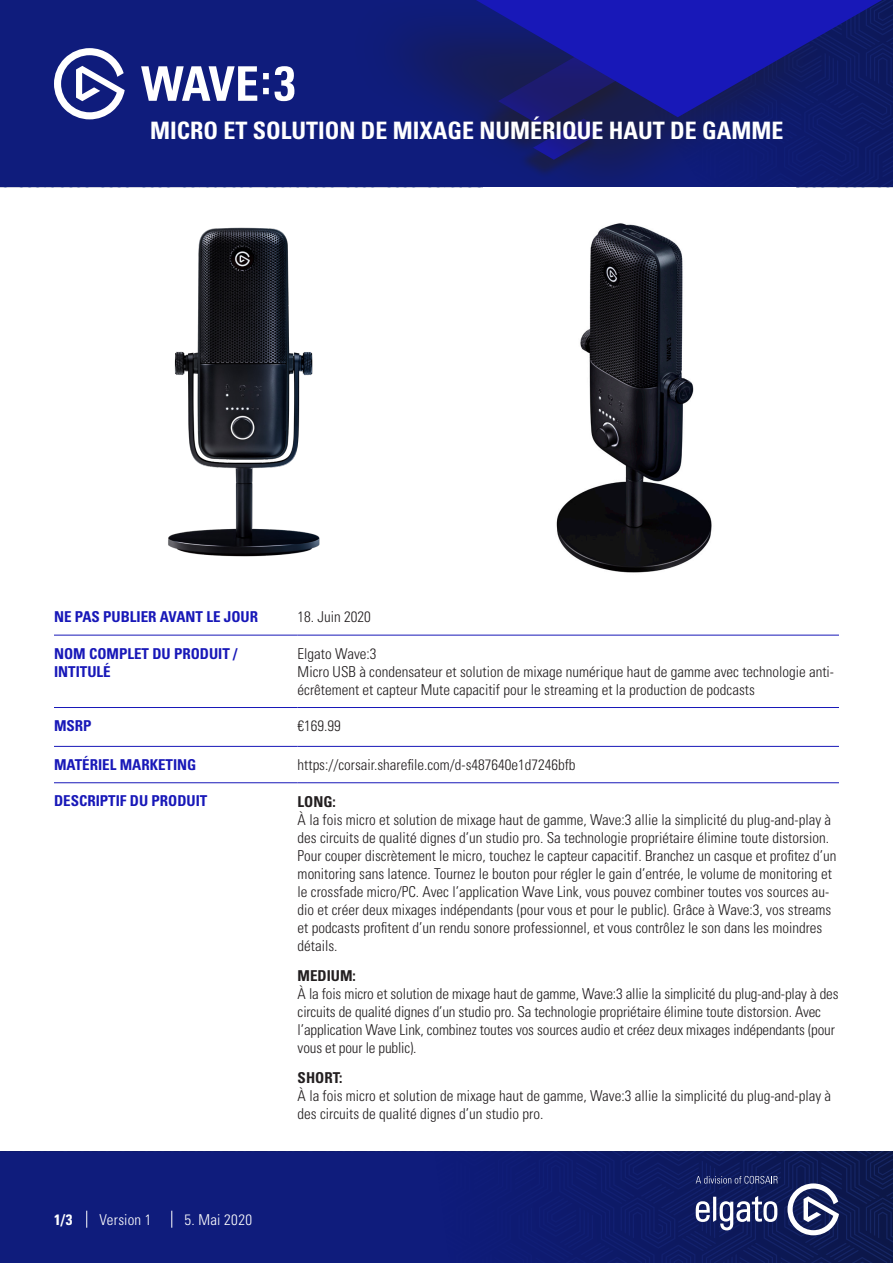
<style>
.page{position:relative;width:893px;height:1263px;background:#fff}
.page>*{position:absolute;margin:0;border:0;box-sizing:border-box;transform-origin:0 0}
.t1{font:700 condensed 24px "Univers LT Std";color:#fff}
.Copy{font:300 condensed 15px/18px "Univers LT Std";color:#231f20}
.Headline_Tabelle{font:700 condensed 15px "Univers LT Std";color:#1818b8}
.Headline{font:700 condensed 15px "Univers LT Std";color:#231f20}
.Headline_Tabelle-2{font:300 condensed 15px "Univers LT Std";letter-spacing:.015em;color:#fff}
.Headline_Tabelle-3{font:700 condensed 15px "Univers LT Std";color:#fff}
</style>
<div class="page">
<svg style="left:0;top:1151px;width:893px;height:112px;background:#0e1b71"></svg>
<svg style="left:696px;top:1176px;width:81px;height:7px"></svg>
<svg style="left:787px;top:1183px;width:52px;height:52px"></svg>
<svg style="left:696px;top:1196px;width:81px;height:34px"></svg>
<div style="left:0;top:0;width:893px;height:187px;background:#0f1c7c"></div>
<div style="left:345px;top:0;width:525px;height:218px;background:#231f20;opacity:.5"></div>
<svg style="left:454px;top:0;width:439px;height:117px;background:#151989"></svg>
<img style="left:168px;top:197px;width:208px;height:360px">
<img style="left:483px;top:187px;width:312px;height:386px">
<hr style="left:54px;top:635px;width:244px;height:1px;background:#1818b8">
<hr style="left:298px;top:635px;width:541px;height:1px;background:#1818b8">
<hr style="left:54px;top:707px;width:244px;height:1px;background:#1818b8">
<hr style="left:298px;top:707px;width:541px;height:1px;background:#1818b8">
<hr style="left:54px;top:746px;width:244px;height:1px;background:#1818b8">
<hr style="left:298px;top:746px;width:541px;height:1px;background:#1818b8">
<hr style="left:54px;top:782px;width:244px;height:1px;background:#1818b8">
<hr style="left:298px;top:782px;width:541px;height:1px;background:#1818b8">
<svg style="left:86px;top:1211px;width:1px;height:17px"></svg>
<svg style="left:172px;top:1211px;width:1px;height:17px"></svg>
<svg style="left:275px;top:66px;width:19px;height:35px"></svg>
<svg style="left:54px;top:48px;width:71px;height:71px"></svg>
<svg style="left:141px;top:66px;width:116px;height:35px"></svg>
<svg style="left:263px;top:73px;width:6px;height:21px"></svg>
<p class="t1" style="left:150px;top:116px;width:635px">MICRO ET SOLUTION DE MIXAGE NUMÉRIQUE HAUT DE GAMME</p>
<p class="Headline_Tabelle" style="left:54px;top:608px;width:205px">NE PAS PUBLIER AVANT LE JOUR</p>
<p class="Copy" style="left:298px;top:608px;width:75px">18. Juin 2020</p>
<p class="Headline_Tabelle" style="left:54px;top:644px;width:185px">NOM COMPLET DU PRODUIT /</p>
<p class="Headline_Tabelle" style="left:54px;top:662px;width:58px">INTITULÉ</p>
<p class="Copy" style="left:298px;top:644px;width:80px">Elgato Wave:3</p>
<p class="Copy" style="left:298px;top:662px;width:538px">Micro USB à condensateur et solution de mixage numérique haut de gamme avec technologie anti&shy;écrêtement et capteur Mute capacitif pour le streaming et la production de podcasts</p>
<p class="Headline_Tabelle" style="left:54px;top:717px;width:39px">MSRP</p>
<p class="Copy" style="left:298px;top:717px;width:45px">€169.99</p>
<p class="Headline_Tabelle" style="left:54px;top:755px;width:144px">MATÉRIEL MARKETING</p>
<p class="Copy" style="left:298px;top:756px;width:279px">https://corsair.sharefile.com/d-s487640e1d7246bfb</p>
<p class="Headline_Tabelle" style="left:54px;top:792px;width:155px">DESCRIPTIF DU PRODUIT</p>
<p class="Headline" style="left:298px;top:792px;width:40px">LONG:</p>
<p class="Copy" style="left:298px;top:811px;width:540px">À la fois micro et solution de mixage haut de gamme, Wave:3 allie la simplicité du plug-and-play à des circuits de qualité dignes d’un studio pro. Sa technologie propriétaire élimine toute distorsion.<br>Pour couper discrètement le micro, touchez le capteur capacitif. Branchez un casque et profitez d’un monitoring sans latence. Tournez le bouton pour régler le gain d’entrée, le volume de monitoring et le crossfade micro/PC. Avec l’application Wave Link, vous pouvez combiner toutes vos sources au&shy;dio et créer deux mixages indépendants (pour vous et pour le public). Grâce à Wave:3, vos streams et podcasts profitent d’un rendu sonore professionnel, et vous contrôlez le son dans les moindres détails.</p>
<p class="Headline" style="left:298px;top:966px;width:60px">MEDIUM:</p>
<p class="Copy" style="left:298px;top:985px;width:542px">À la fois micro et solution de mixage haut de gamme, Wave:3 allie la simplicité du plug-and-play à des circuits de qualité dignes d’un studio pro. Sa technologie propriétaire élimine toute distorsion. Avec l’application Wave Link, combinez toutes vos sources audio et créez deux mixages indépendants (pour vous et pour le public).</p>
<p class="Headline" style="left:298px;top:1068px;width:46px">SHORT:</p>
<p class="Copy" style="left:298px;top:1087px;width:535px">À la fois micro et solution de mixage haut de gamme, Wave:3 allie la simplicité du plug-and-play à des circuits de qualité dignes d’un studio pro.</p>
<p class="Headline_Tabelle-3" style="left:54px;top:1210px;width:20px">1/3</p>
<p class="Headline_Tabelle-2" style="left:99px;top:1210px;width:54px">Version 1</p>
<p class="Headline_Tabelle-2" style="left:185px;top:1210px;width:69px">5. Mai 2020</p>
</div>
